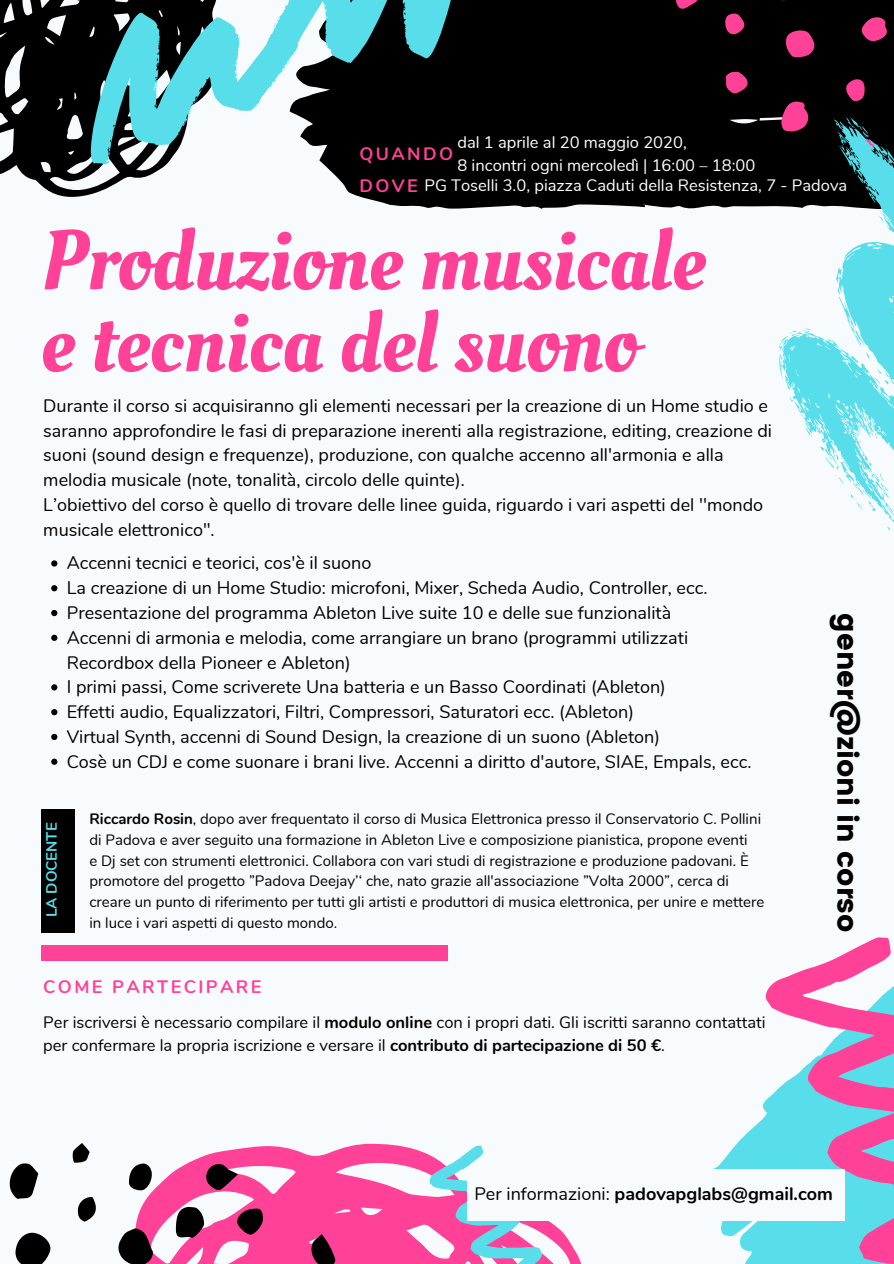
<style>
.page{position:relative;width:894px;height:1264px;background:#fff}
.page>*{position:absolute;margin:0;border:0;box-sizing:border-box;transform-origin:0 0}
.t1{font:84px/81.9px "Oleo Script";color:#ff4297}
.t2{font:28.05px "Poppins";color:#000}
.t3{font:18px/24.8px "Nunito";color:#000}
.t4{font:700 18px "Nunito";color:#000}
.t5{font:700 18px "Nunito";letter-spacing:.135em;color:#ff4297}
.t6{font:16.5px/23.1px "Nunito";color:#000}
.t7{font:16.5px/23.1px "Nunito";color:#fff}
.t8{font:15px/20.9px "Nunito";color:#000}
.t9{font:700 15px "Nunito";color:#58deeb}
.s1{font-weight:700;font-size:18px;color:#ff4297}
.s2{font-weight:700}
.s3{font-weight:400}
</style>
<div class="page">
<div style="left:0;top:0;width:893px;height:1263px;background:#f8fbfd"></div>
<svg style="left:715px;top:1128px;width:38px;height:135px"></svg>
<svg style="left:135px;top:1143px;width:446px;height:120px;fill:#ff4297"></svg>
<svg style="left:423px;top:1143px;width:132px;height:120px"></svg>
<div style="left:311px;top:0;width:582px;height:209px;background:#000"></div>
<svg style="left:893px;top:71px;width:1px;height:40px"></svg>
<svg style="left:779px;top:23px;width:40px;height:41px;background:#5e1837"></svg>
<svg style="left:857px;top:11px;width:36px;height:36px"></svg>
<svg style="left:670px;top:0;width:33px;height:13px"></svg>
<svg style="left:766px;top:0;width:32px;height:6px"></svg>
<svg style="left:719px;top:67px;width:32px;height:27px"></svg>
<svg style="left:841px;top:75px;width:29px;height:19px"></svg>
<svg style="left:719px;top:10px;width:28px;height:28px"></svg>
<svg style="left:219px;top:17px;width:92px;height:128px"></svg>
<svg style="left:0;top:0;width:219px;height:197px"></svg>
<svg style="left:253px;top:0;width:221px;height:132px"></svg>
<svg style="left:118px;top:1228px;width:35px;height:35px"></svg>
<svg style="left:15px;top:1232px;width:36px;height:31px"></svg>
<svg style="left:9px;top:1163px;width:29px;height:36px"></svg>
<svg style="left:176px;top:1206px;width:28px;height:36px"></svg>
<svg style="left:205px;top:1162px;width:33px;height:30px"></svg>
<svg style="left:310px;top:1234px;width:25px;height:29px"></svg>
<svg style="left:237px;top:1207px;width:26px;height:27px"></svg>
<svg style="left:129px;top:1163px;width:23px;height:27px"></svg>
<svg style="left:77px;top:1197px;width:19px;height:24px"></svg>
<svg style="left:73px;top:1143px;width:17px;height:19px"></svg>
<svg style="left:753px;top:937px;width:140px;height:326px"></svg>
<svg style="left:698px;top:94px;width:195px;height:437px"></svg>
<svg style="left:51px;top:560px;width:6px;height:6px"></svg>
<svg style="left:51px;top:585px;width:6px;height:6px"></svg>
<svg style="left:51px;top:610px;width:6px;height:6px"></svg>
<svg style="left:51px;top:634px;width:6px;height:7px"></svg>
<svg style="left:51px;top:684px;width:6px;height:6px"></svg>
<svg style="left:51px;top:709px;width:6px;height:6px"></svg>
<svg style="left:51px;top:733px;width:6px;height:7px"></svg>
<svg style="left:51px;top:758px;width:6px;height:6px"></svg>
<div style="left:41px;top:809px;width:34px;height:123px;background:#000"></div>
<div style="left:41px;top:945px;width:406px;height:15px;background:#ff4297"></div>
<div style="left:467px;top:1168px;width:378px;height:52px;background:#f8fbfd"></div>
<p class="t5" style="left:359px;top:142px;width:95px">QUANDO</p>
<p class="t7" style="left:457px;top:131px;width:299px">dal 1 aprile al 20 maggio 2020,<br>8 incontri ogni mercoledì | 16:00 – 18:00</p>
<p class="t7" style="left:359px;top:174px;width:489px"><span class="s1">DOVE</span> PG Toselli 3.0, piazza Caduti della Resistenza, 7 - Padova</p>
<h1 class="t1" style="left:41px;top:222px;width:665px">Produzione musicale e tecnica del suono</h1>
<p class="t3" style="left:43px;top:393px;width:730px">Durante il corso si acquisiranno gli elementi necessari per la creazione di un Home studio e saranno approfondire le fasi di preparazione inerenti alla registrazione, editing, creazione di suoni (sound design e frequenze), produzione, con qualche accenno all'armonia e alla melodia musicale (note, tonalità, circolo delle quinte).<br>L’obiettivo del corso è quello di trovare delle linee guida, riguardo i vari aspetti del ''mondo musicale elettronico".</p>
<p class="t3" style="left:67px;top:551px;width:686px">Accenni tecnici e teorici, cos'è il suono<br>La creazione di un Home Studio: microfoni, Mixer, Scheda Audio, Controller, ecc.<br>Presentazione del programma Ableton Live suite 10 e delle sue funzionalità<br>Accenni di armonia e melodia, come arrangiare un brano (programmi utilizzati Recordbox della Pioneer e Ableton)<br>I primi passi, Come scriverete Una batteria e un Basso Coordinati (Ableton)<br>Effetti audio, Equalizzatori, Filtri, Compressori, Saturatori ecc. (Ableton)<br>Virtual Synth, accenni di Sound Design, la creazione di un suono (Ableton)<br>Cosè un CDJ e come suonare i brani live. Accenni a diritto d'autore, SIAE, Empals, ecc.</p>
<p class="t9" style="left:42px;top:917px;width:96px;rotate:-90deg">LA DOCENTE</p>
<p class="t8" style="left:89px;top:808px;width:676px"><span class="s2">Riccardo Rosin</span>, dopo aver frequentato il corso di Musica Elettronica presso il Conservatorio C. Pollini di Padova e aver seguito una formazione in Ableton Live e composizione pianistica, propone eventi<br>e Dj set con strumenti elettronici. Collabora con vari studi di registrazione e produzione padovani. È promotore del progetto ”Padova Deejay’‘ che, nato grazie all'associazione ”Volta 2000”, cerca di creare un punto di riferimento per tutti gli artisti e produttori di musica elettronica, per unire e mettere in luce i vari aspetti di questo mondo.</p>
<p class="t5" style="left:43px;top:974px;width:219px">COME PARTECIPARE</p>
<p class="t6" style="left:43px;top:1011px;width:723px">Per iscriversi è necessario compilare il <span class="s2">modulo online</span> con i propri dati. Gli iscritti saranno contattati per confermare la propria iscrizione e versare il <span class="s2">contributo di partecipazione di 50 €</span>.</p>
<h2 class="t2" style="left:863px;top:613px;width:320px;rotate:90deg">gener@zioni in corso</h2>
<p class="t4" style="left:474px;top:1181px;width:360px"><span class="s3">Per informazioni:</span> padovapglabs@gmail.com</p>
</div>
